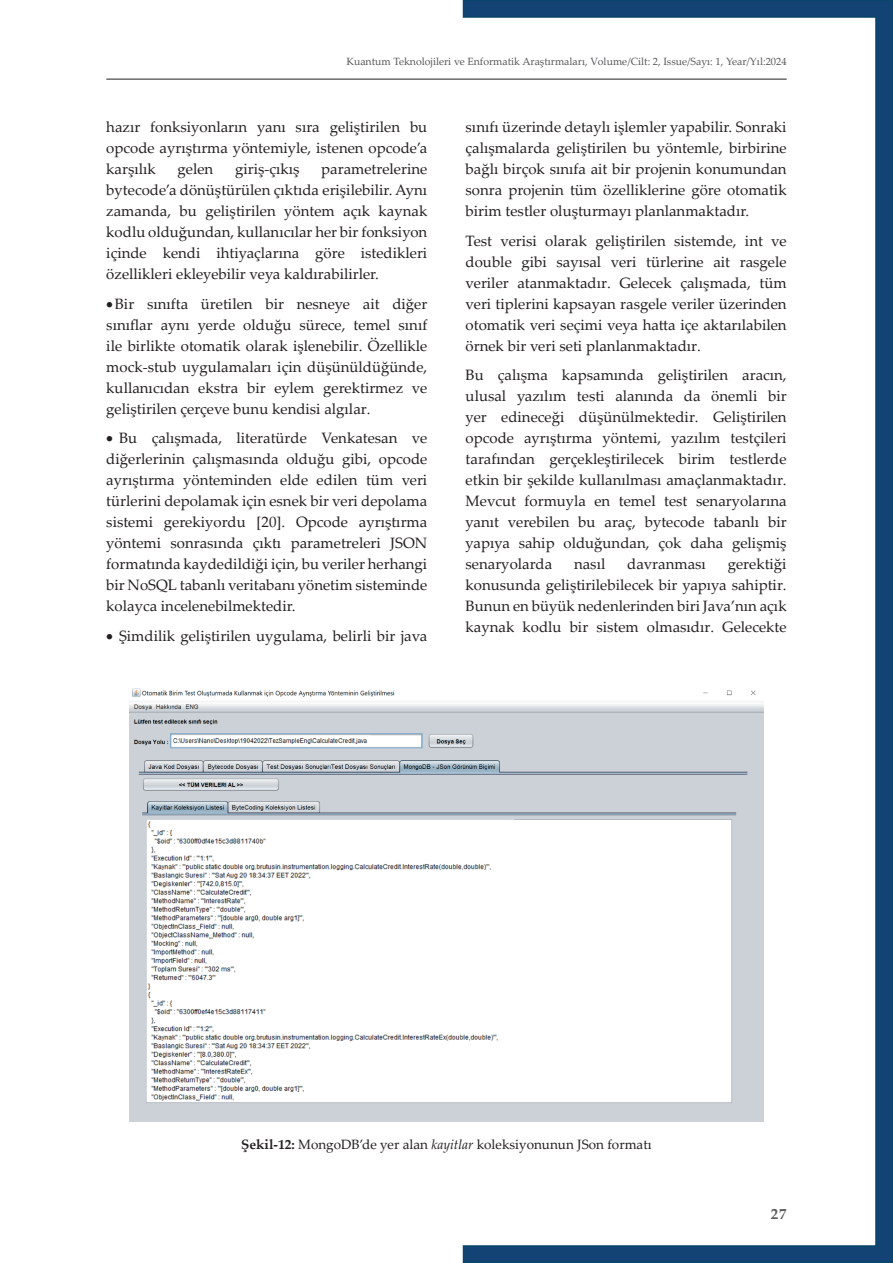
<style>
.page{position:relative;width:893px;height:1263px;background:#fff}
.page>*{position:absolute;margin:0;border:0;box-sizing:border-box;transform-origin:0 0}
.t1{font:15px/21px "Palatino Linotype";color:#231f20;text-align:justify}
.t2{font:700 15px "Palatino Linotype";color:#57585a}
.t3{font:13.5px "Palatino Linotype";color:#231f20}
.t4{font:10.5px "Palatino Linotype";color:#57585a}
.s1{font-weight:700}
.s2{font-style:italic}
</style>
<div class="page">
<svg style="left:462px;top:0;width:431px;height:1263px"></svg>
<hr style="left:106px;top:79px;width:681px;height:1px;background:#231f20">
<img style="left:129px;top:687px;width:635px;height:434px">
<p class="t4" style="left:346px;top:54px;width:442px">Kuantum Teknolojileri ve Enformatik Araştırmaları, Volume/Cilt: 2, Issue/Sayı: 1, Year/Yıl:2024</p>
<p class="t1" style="left:106px;top:116px;width:323px">hazır fonksiyonların yanı sıra geliştirilen bu opcode ayrıştırma yöntemiyle, istenen opcode’a karşılık</p>
<p class="t1" style="left:106px;top:158px;width:323px;text-indent:215px">parametrelerine bytecode’a dönüştürülen çıktıda erişilebilir. Aynı zamanda, bu geliştirilen yöntem açık kaynak kodlu olduğundan, kullanıcılar her bir fonksiyon içinde kendi ihtiyaçlarına göre istedikleri özellikleri ekleyebilir veya kaldırabilirler.</p>
<p class="t1" style="left:106px;top:292px;width:323px">•Bir sınıfta üretilen bir nesneye ait diğer sınıflar aynı yerde olduğu sürece, temel sınıf ile birlikte otomatik olarak işlenebilir. Özellikle mock-stub uygulamaları için düşünüldüğünde, kullanıcıdan ekstra bir eylem gerektirmez ve geliştirilen çerçeve bunu kendisi algılar.</p>
<p class="t1" style="left:106px;top:427px;width:323px">• Bu çalışmada, literatürde Venkatesan ve diğerlerinin çalışmasında olduğu gibi, opcode ayrıştırma yönteminden elde edilen tüm veri türlerini depolamak için esnek bir veri depolama sistemi gerekiyordu [20]. Opcode ayrıştırma yöntemi sonrasında çıktı parametreleri JSON formatında kaydedildiği için, bu veriler herhangi bir NoSQL tabanlı veritabanı yönetim sisteminde kolayca incelenebilmektedir.</p>
<p class="t1" style="left:106px;top:624px;width:323px">• Şimdilik geliştirilen uygulama, belirli bir java</p>
<p class="t1" style="left:178px;top:158px;width:37px">gelen</p>
<p class="t1" style="left:235px;top:158px;width:66px">giriş-çıkış</p>
<p class="t1" style="left:466px;top:116px;width:323px">sınıfı üzerinde detaylı işlemler yapabilir. Sonraki çalışmalarda geliştirilen bu yöntemle, birbirine bağlı birçok sınıfa ait bir projenin konumundan sonra projenin tüm özelliklerine göre otomatik birim testler oluşturmayı planlanmaktadır.</p>
<p class="t1" style="left:466px;top:229px;width:323px">Test verisi olarak geliştirilen sistemde, int ve double gibi sayısal veri türlerine ait rasgele veriler atanmaktadır. Gelecek çalışmada, tüm veri tiplerini kapsayan rasgele veriler üzerinden otomatik veri seçimi veya hatta içe aktarılabilen örnek bir veri seti planlanmaktadır.</p>
<p class="t1" style="left:466px;top:364px;width:323px">Bu çalışma kapsamında geliştirilen aracın, ulusal yazılım testi alanında da önemli bir yer edineceği düşünülmektedir. Geliştirilen opcode ayrıştırma yöntemi, yazılım testçileri tarafından gerçekleştirilecek birim testlerde etkin bir şekilde kullanılması amaçlanmaktadır.<br>Mevcut formuyla en temel test senaryolarına yanıt verebilen bu araç, bytecode tabanlı bir yapıya sahip olduğundan, çok daha gelişmiş senaryolarda</p>
<p class="t1" style="left:466px;top:553px;width:323px;text-indent:262px">gerektiği konusunda geliştirilebilecek bir yapıya sahiptir.<br>Bunun en büyük nedenlerinden biri Java’nın açık kaynak kodlu bir sistem olmasıdır. Gelecekte</p>
<p class="t1" style="left:574px;top:553px;width:33px">nasıl</p>
<p class="t1" style="left:627px;top:553px;width:80px">davranması</p>
<p class="t3" style="left:241px;top:1135px;width:412px"><span class="s1">Şekil-12:</span> MongoDB’de yer alan <span class="s2">kayitlar</span> koleksiyonunun JSon formatı</p>
<p class="t2" style="left:771px;top:1203px;width:17px">27</p>
</div>
